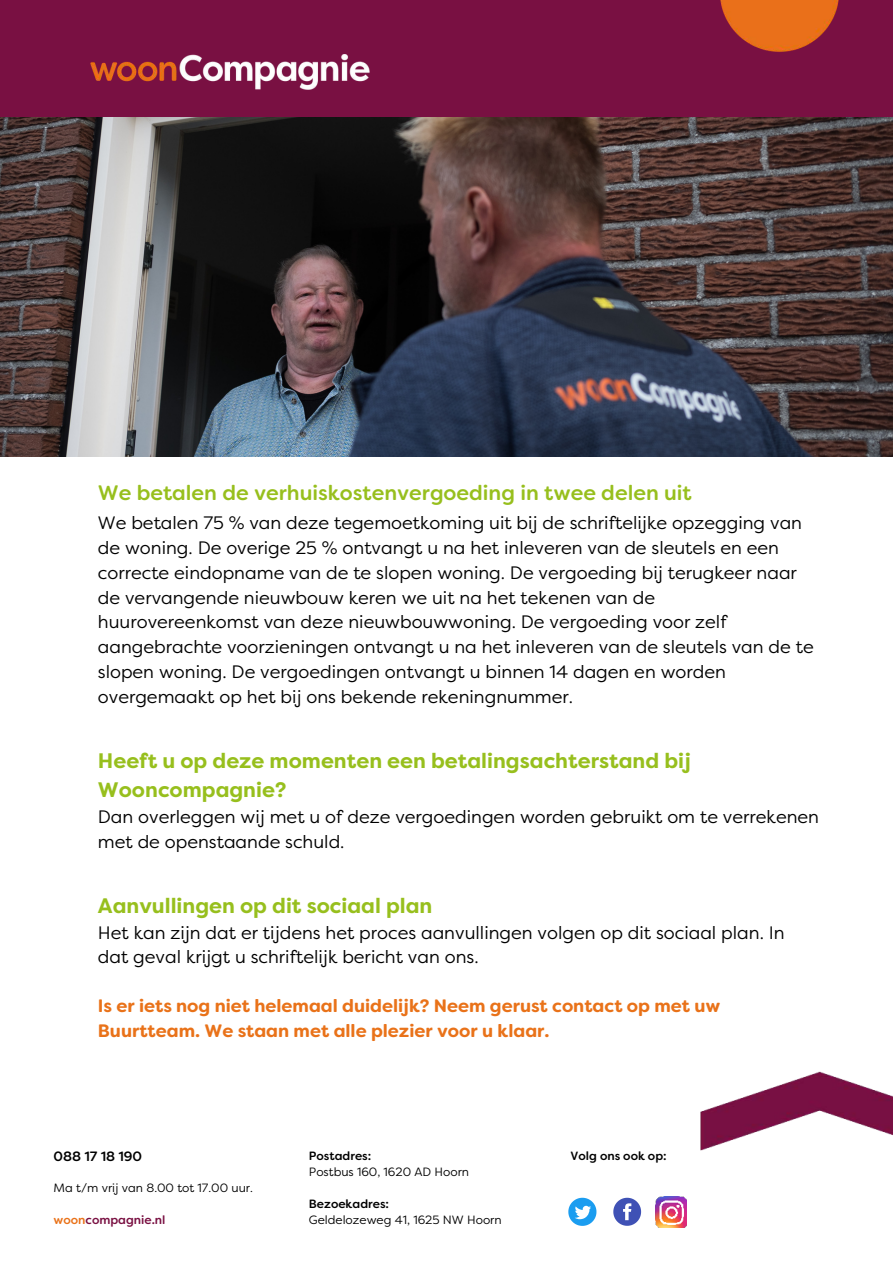
<style>
.page{position:relative;width:893px;height:1264px;background:#fff}
.page>*{position:absolute;margin:0;border:0;box-sizing:border-box;transform-origin:0 0}
.t1{font:700 21px/29.2px "Filson Pro";color:#97bf1d}
.t2{font:500 21px "Filson Soft";color:#97bf1d}
.t3{font:18px/24.8px "Filson Pro";color:#000}
.t4{font:700 18px/24.8px "Filson Soft";color:#e97219}
.t5{font:500 13.5px "Filson Soft";color:#000}
.t6{font:12px "Filson Pro";color:#000}
.t7{font:500 12px "Filson Soft";color:#000}
.t8{font:500 12px "Filson Soft";color:#791042}
.s1{color:#e97219}
</style>
<div class="page">
<div style="left:0;top:0;width:892px;height:125px;background:#791042"></div>
<img style="left:90px;top:55px;width:280px;height:35px">
<img style="left:720px;top:0;width:119px;height:52px">
<img style="left:700px;top:1071px;width:192px;height:80px">
<svg style="left:568px;top:1197px;width:28px;height:28px"></svg>
<svg style="left:613px;top:1197px;width:28px;height:28px"></svg>
<img style="left:655px;top:1196px;width:31px;height:31px">
<img style="left:0;top:117px;width:892px;height:339px">
<p class="t2" style="left:98px;top:479px;width:595px">We betalen de verhuiskostenvergoeding in twee delen uit</p>
<p class="t3" style="left:98px;top:510px;width:717px">We betalen 75 % van deze tegemoetkoming uit bij de schriftelijke opzegging van de woning. De overige 25 % ontvangt u na het inleveren van de sleutels en een correcte eindopname van de te slopen woning. De vergoeding bij terugkeer naar de vervangende nieuwbouw keren we uit na het tekenen van de huurovereenkomst van deze nieuwbouwwoning. De vergoeding voor zelf aangebrachte voorzieningen ontvangt u na het inleveren van de sleutels van de te slopen woning. De vergoedingen ontvangt u binnen 14 dagen en worden overgemaakt op het bij ons bekende rekeningnummer.</p>
<p class="t1" style="left:98px;top:746px;width:594px">Heeft u op deze momenten een betalingsachterstand bij<br>Wooncompagnie?</p>
<p class="t3" style="left:98px;top:803px;width:722px">Dan overleggen wij met u of deze vergoedingen worden gebruikt om te verrekenen met de openstaande schuld.</p>
<p class="t1" style="left:98px;top:891px;width:336px">Aanvullingen op dit sociaal plan</p>
<p class="t3" style="left:98px;top:919px;width:688px">Het kan zijn dat er tijdens het proces aanvullingen volgen op dit sociaal plan. In dat geval krijgt u schriftelijk bericht van ons.</p>
<p class="t4" style="left:98px;top:993px;width:624px">Is er iets nog niet helemaal duidelijk? Neem gerust contact op met uw<br>Buurtteam. We staan met alle plezier voor u klaar.</p>
<p class="t5" style="left:54px;top:1147px;width:90px">088 17 18 190</p>
<p class="t6" style="left:54px;top:1179px;width:201px">Ma t/m vrij van 8.00 tot 17.00 uur.</p>
<p class="t8" style="left:54px;top:1211px;width:113px"><span class="s1">woon</span>compagnie.nl</p>
<p class="t7" style="left:309px;top:1147px;width:64px">Postadres:</p>
<p class="t6" style="left:309px;top:1163px;width:162px">Postbus 160, 1620 AD Hoorn</p>
<p class="t7" style="left:309px;top:1195px;width:82px">Bezoekadres:</p>
<p class="t6" style="left:309px;top:1211px;width:194px">Geldelozeweg 41, 1625 NW Hoorn</p>
<p class="t7" style="left:570px;top:1147px;width:97px">Volg ons ook op:</p>
</div>
